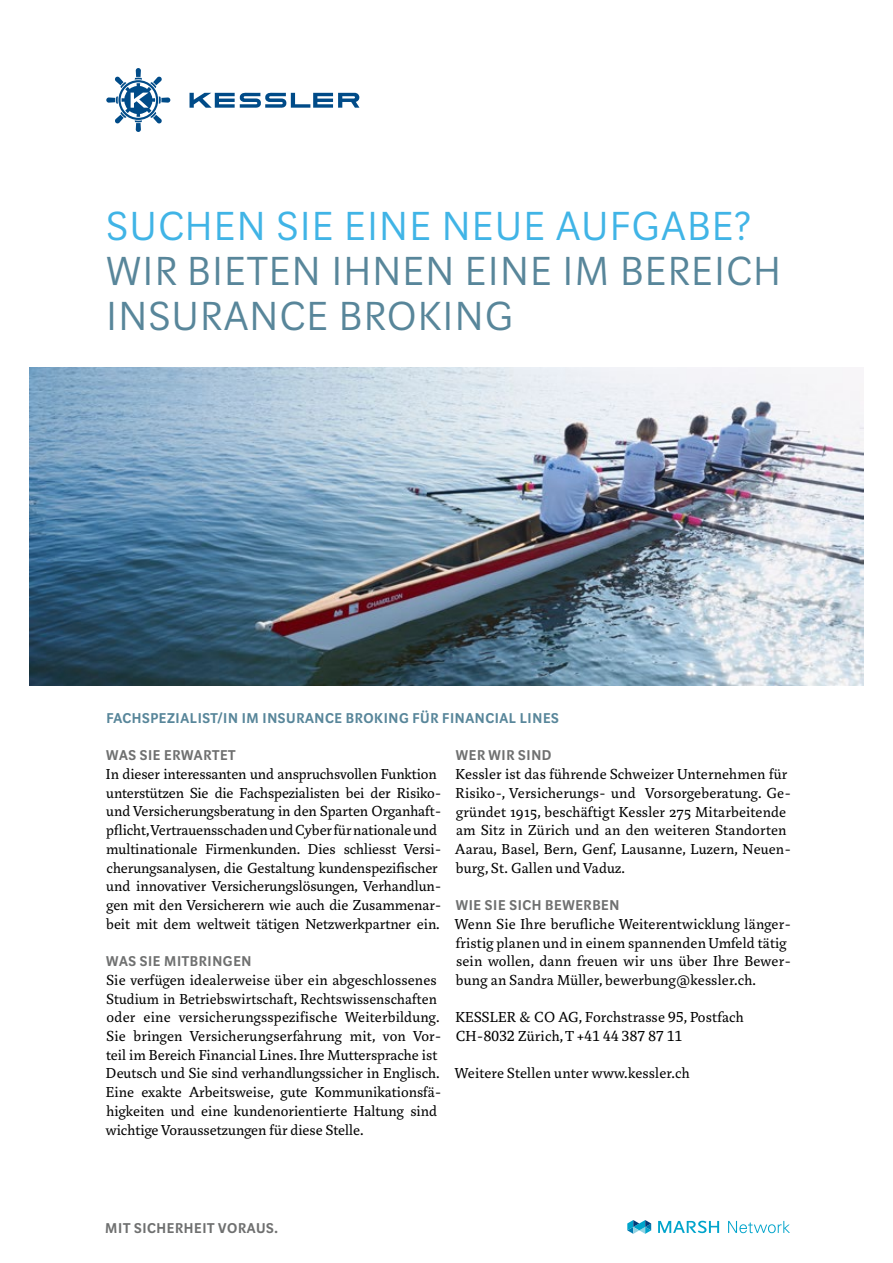
<style>
.page{position:relative;width:893px;height:1263px;background:#fff}
.page>*{position:absolute;margin:0;border:0;box-sizing:border-box;transform-origin:0 0}
.t1{font:300 45px/45px "Marat Sans";letter-spacing:.04em;color:#58869a}
.t2{font:300 45px "Marat Sans";letter-spacing:.04em;color:#40b4e6}
.t3{font:15.75px/18.8px "Marat";letter-spacing:.005em;color:#000}
.t4{font:600 15.75px "Marat Sans";letter-spacing:.04em;color:#6f7070}
.t5{font:600 15.75px "Marat Sans";letter-spacing:.04em;color:#58869a}
</style>
<div class="page">
<svg style="left:190px;top:92px;width:169px;height:16px"></svg>
<svg style="left:106px;top:68px;width:64px;height:64px"></svg>
<img style="left:30px;top:368px;width:833px;height:317px">
<svg style="left:627px;top:1220px;width:24px;height:14px"></svg>
<svg style="left:658px;top:1221px;width:61px;height:12px"></svg>
<svg style="left:728px;top:1221px;width:62px;height:12px"></svg>
<h1 class="t2" style="left:107px;top:202px;width:645px">SUCHEN SIE EINE NEUE AUFGABE?</h1>
<h1 class="t1" style="left:107px;top:249px;width:676px">WIR BIETEN IHNEN EINE IM BEREICH<br>INSURANCE BROKING</h1>
<p class="t5" style="left:106px;top:710px;width:454px">FACHSPEZIALIST/IN IM INSURANCE BROKING FÜR FINANCIAL LINES</p>
<p class="t4" style="left:106px;top:747px;width:131px">WAS SIE ERWARTET</p>
<p class="t3" style="left:106px;top:765px;width:337px">In dieser interessanten und anspruchsvollen Funktion unterstützen Sie die Fachspezialisten bei der Risiko&shy;und Versicherungsberatung in den Sparten Organhaft&shy;pflicht, Vertrauensschaden und Cyber für nationale und multinationale Firmenkunden. Dies schliesst Versi&shy;cherungsanalysen, die Gestaltung kundenspezifischer und innovativer Versicherungslösungen, Verhandlun&shy;gen mit den Versicherern wie auch die Zusammenar&shy;beit mit dem weltweit tätigen Netzwerkpartner ein.</p>
<p class="t4" style="left:106px;top:953px;width:147px">WAS SIE MITBRINGEN</p>
<p class="t3" style="left:106px;top:971px;width:337px">Sie verfügen idealerweise über ein abgeschlossenes Studium in Betriebswirtschaft, Rechtswissenschaften oder eine versicherungsspezifische Weiterbildung.<br>Sie bringen Versicherungserfahrung mit, von Vor&shy;teil im Bereich Financial Lines. Ihre Muttersprache ist Deutsch und Sie sind verhandlungssicher in Englisch.<br>Eine exakte Arbeitsweise, gute Kommunikationsfä&shy;higkeiten und eine kundenorientierte Haltung sind wichtige Voraussetzungen für diese Stelle.</p>
<p class="t4" style="left:456px;top:747px;width:97px">WER WIR SIND</p>
<p class="t3" style="left:455px;top:765px;width:337px">Kessler ist das führende Schweizer Unternehmen für Risiko-, Versicherungs- und Vorsorgeberatung. Ge&shy;gründet 1915, beschäftigt Kessler 275 Mitarbeitende am Sitz in Zürich und an den weiteren Standorten Aarau, Basel, Bern, Genf, Lausanne, Luzern, Neuen&shy;burg, St. Gallen und Vaduz.</p>
<p class="t4" style="left:456px;top:897px;width:165px">WIE SIE SICH BEWERBEN</p>
<p class="t3" style="left:455px;top:915px;width:338px">Wenn Sie Ihre berufliche Weiterentwicklung länger&shy;fristig planen und in einem spannenden Umfeld tätig sein wollen, dann freuen wir uns über Ihre Bewer&shy;bung an Sandra Müller, bewerbung@kessler.ch.</p>
<p class="t3" style="left:456px;top:1008px;width:290px">KESSLER &amp; CO AG, Forchstrasse 95, Postfach<br>CH-8032 Zürich, T +41 44 387 87 11</p>
<p class="t3" style="left:455px;top:1064px;width:236px">Weitere Stellen unter www.kessler.ch</p>
<p class="t4" style="left:105px;top:1220px;width:174px">MIT SICHERHEIT VORAUS.</p>
</div>
